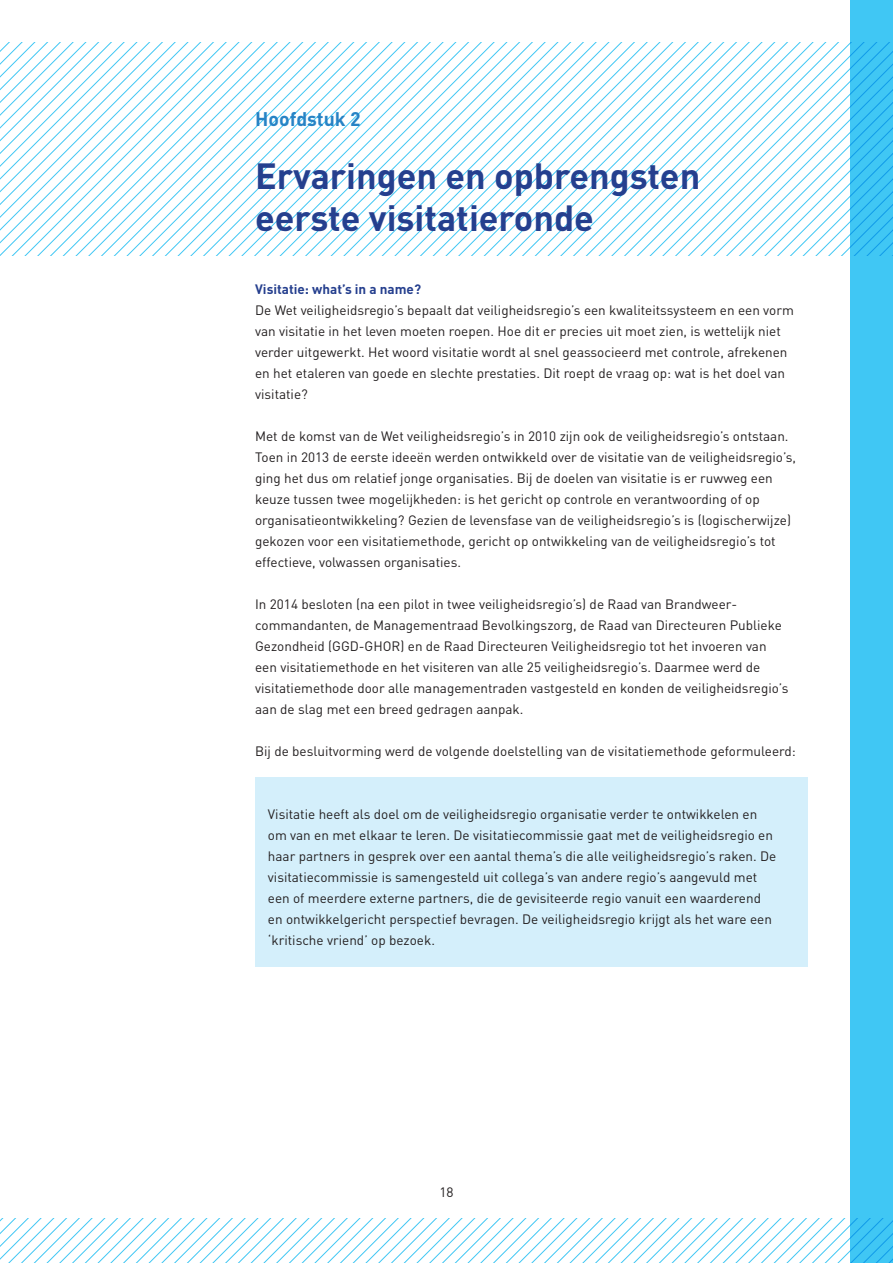
<style>
.page{position:relative;width:893px;height:1263px;background:#fff}
.page>*{position:absolute;margin:0;border:0;box-sizing:border-box;transform-origin:0 0}
.t1{font:700 36px/42px "DIN";color:#253f8e}
.t2{font:700 19.5px "DIN";color:#2783c5}
.t3{font:13.5px/21px "DIN";color:#231f20}
.t4{font:700 13.5px "DIN";color:#253f8e}
</style>
<div class="page">
<svg style="left:0;top:43px;width:13px;height:212px"></svg>
<svg style="left:13px;top:43px;width:13px;height:212px"></svg>
<svg style="left:26px;top:43px;width:12px;height:212px"></svg>
<svg style="left:38px;top:43px;width:13px;height:212px"></svg>
<svg style="left:51px;top:43px;width:13px;height:212px"></svg>
<svg style="left:64px;top:43px;width:13px;height:212px"></svg>
<svg style="left:77px;top:43px;width:12px;height:212px"></svg>
<svg style="left:89px;top:43px;width:13px;height:212px"></svg>
<svg style="left:102px;top:43px;width:13px;height:212px"></svg>
<svg style="left:115px;top:43px;width:13px;height:212px"></svg>
<svg style="left:128px;top:43px;width:12px;height:212px"></svg>
<svg style="left:140px;top:43px;width:13px;height:212px"></svg>
<svg style="left:153px;top:43px;width:13px;height:212px"></svg>
<svg style="left:166px;top:43px;width:13px;height:212px"></svg>
<svg style="left:179px;top:43px;width:13px;height:212px"></svg>
<svg style="left:192px;top:43px;width:12px;height:212px"></svg>
<svg style="left:204px;top:43px;width:13px;height:212px"></svg>
<svg style="left:217px;top:43px;width:13px;height:212px"></svg>
<svg style="left:230px;top:43px;width:13px;height:212px"></svg>
<svg style="left:243px;top:43px;width:12px;height:212px"></svg>
<svg style="left:255px;top:43px;width:13px;height:212px"></svg>
<svg style="left:268px;top:43px;width:13px;height:212px"></svg>
<svg style="left:281px;top:43px;width:13px;height:212px"></svg>
<svg style="left:294px;top:43px;width:12px;height:212px"></svg>
<svg style="left:306px;top:43px;width:13px;height:212px"></svg>
<svg style="left:319px;top:43px;width:13px;height:212px"></svg>
<svg style="left:332px;top:43px;width:13px;height:212px"></svg>
<svg style="left:345px;top:43px;width:12px;height:212px"></svg>
<svg style="left:357px;top:43px;width:13px;height:212px"></svg>
<svg style="left:370px;top:43px;width:13px;height:212px"></svg>
<svg style="left:383px;top:43px;width:13px;height:212px"></svg>
<svg style="left:396px;top:43px;width:12px;height:212px"></svg>
<svg style="left:408px;top:43px;width:13px;height:212px"></svg>
<svg style="left:421px;top:43px;width:13px;height:212px"></svg>
<svg style="left:434px;top:43px;width:13px;height:212px"></svg>
<svg style="left:447px;top:43px;width:12px;height:212px"></svg>
<svg style="left:459px;top:43px;width:13px;height:212px"></svg>
<svg style="left:472px;top:43px;width:13px;height:212px"></svg>
<svg style="left:485px;top:43px;width:13px;height:212px"></svg>
<svg style="left:498px;top:43px;width:12px;height:212px"></svg>
<svg style="left:510px;top:43px;width:13px;height:212px"></svg>
<svg style="left:523px;top:43px;width:13px;height:212px"></svg>
<svg style="left:536px;top:43px;width:13px;height:212px"></svg>
<svg style="left:549px;top:43px;width:12px;height:212px"></svg>
<svg style="left:561px;top:43px;width:13px;height:212px"></svg>
<svg style="left:574px;top:43px;width:13px;height:212px"></svg>
<svg style="left:587px;top:43px;width:13px;height:212px"></svg>
<svg style="left:600px;top:43px;width:12px;height:212px"></svg>
<svg style="left:612px;top:43px;width:13px;height:212px"></svg>
<svg style="left:625px;top:43px;width:13px;height:212px"></svg>
<svg style="left:638px;top:43px;width:13px;height:212px"></svg>
<svg style="left:651px;top:43px;width:12px;height:212px"></svg>
<svg style="left:663px;top:43px;width:13px;height:212px"></svg>
<svg style="left:676px;top:43px;width:13px;height:212px"></svg>
<svg style="left:689px;top:43px;width:161px;height:212px"></svg>
<div style="left:850px;top:0;width:43px;height:1263px;background:#40c7f4"></div>
<svg style="left:0;top:1218px;width:893px;height:45px"></svg>
<div style="left:255px;top:777px;width:553px;height:189px;background:#d4effb"></div>
<h2 class="t2" style="left:255px;top:106px;width:107px">Hoofdstuk 2</h2>
<h1 class="t1" style="left:255px;top:153px;width:447px">Ervaringen en opbrengsten eerste visitatieronde</h1>
<p class="t4" style="left:255px;top:280px;width:167px">Visitatie: what’s in a name?</p>
<p class="t3" style="left:255px;top:299px;width:540px">De Wet veiligheidsregio’s bepaalt dat veiligheidsregio’s een kwaliteitssysteem en een vorm van visitatie in het leven moeten roepen. Hoe dit er precies uit moet zien, is wettelijk niet verder uitgewerkt. Het woord visitatie wordt al snel geassocieerd met controle, afrekenen en het etaleren van goede en slechte prestaties. Dit roept de vraag op: wat is het doel van visitatie?</p>
<p class="t3" style="left:255px;top:425px;width:542px">Met de komst van de Wet veiligheidsregio’s in 2010 zijn ook de veiligheidsregio’s ontstaan.<br>Toen in 2013 de eerste ideeën werden ontwikkeld over de visitatie van de veiligheidsregio’s, ging het dus om relatief jonge organisaties. Bij de doelen van visitatie is er ruwweg een keuze tussen twee mogelijkheden: is het gericht op controle en verantwoording of op organisatieontwikkeling? Gezien de levensfase van de veiligheidsregio’s is (logischerwijze) gekozen voor een visitatiemethode, gericht op ontwikkeling van de veiligheidsregio’s tot effectieve, volwassen organisaties.</p>
<p class="t3" style="left:255px;top:593px;width:535px">In 2014 besloten (na een pilot in twee veiligheidsregio’s) de Raad van Brandweer&shy;commandanten, de Managementraad Bevolkingszorg, de Raad van Directeuren Publieke Gezondheid (GGD-GHOR) en de Raad Directeuren Veiligheidsregio tot het invoeren van een visitatiemethode en het visiteren van alle 25 veiligheidsregio’s. Daarmee werd de visitatiemethode door alle managementraden vastgesteld en konden de veiligheidsregio’s aan de slag met een breed gedragen aanpak.</p>
<p class="t3" style="left:255px;top:740px;width:542px">Bij de besluitvorming werd de volgende doelstelling van de visitatiemethode geformuleerd:</p>
<p class="t3" style="left:268px;top:803px;width:510px">Visitatie heeft als doel om de veiligheidsregio organisatie verder te ontwikkelen en om van en met elkaar te leren. De visitatiecommissie gaat met de veiligheidsregio en haar partners in gesprek over een aantal thema’s die alle veiligheidsregio’s raken. De visitatiecommissie is samengesteld uit collega’s van andere regio’s aangevuld met een of meerdere externe partners, die de gevisiteerde regio vanuit een waarderend en ontwikkelgericht perspectief bevragen. De veiligheidsregio krijgt als het ware een ‘kritische vriend’ op bezoek.</p>
<p class="t3" style="left:439px;top:1181px;width:16px">18</p>
</div>
